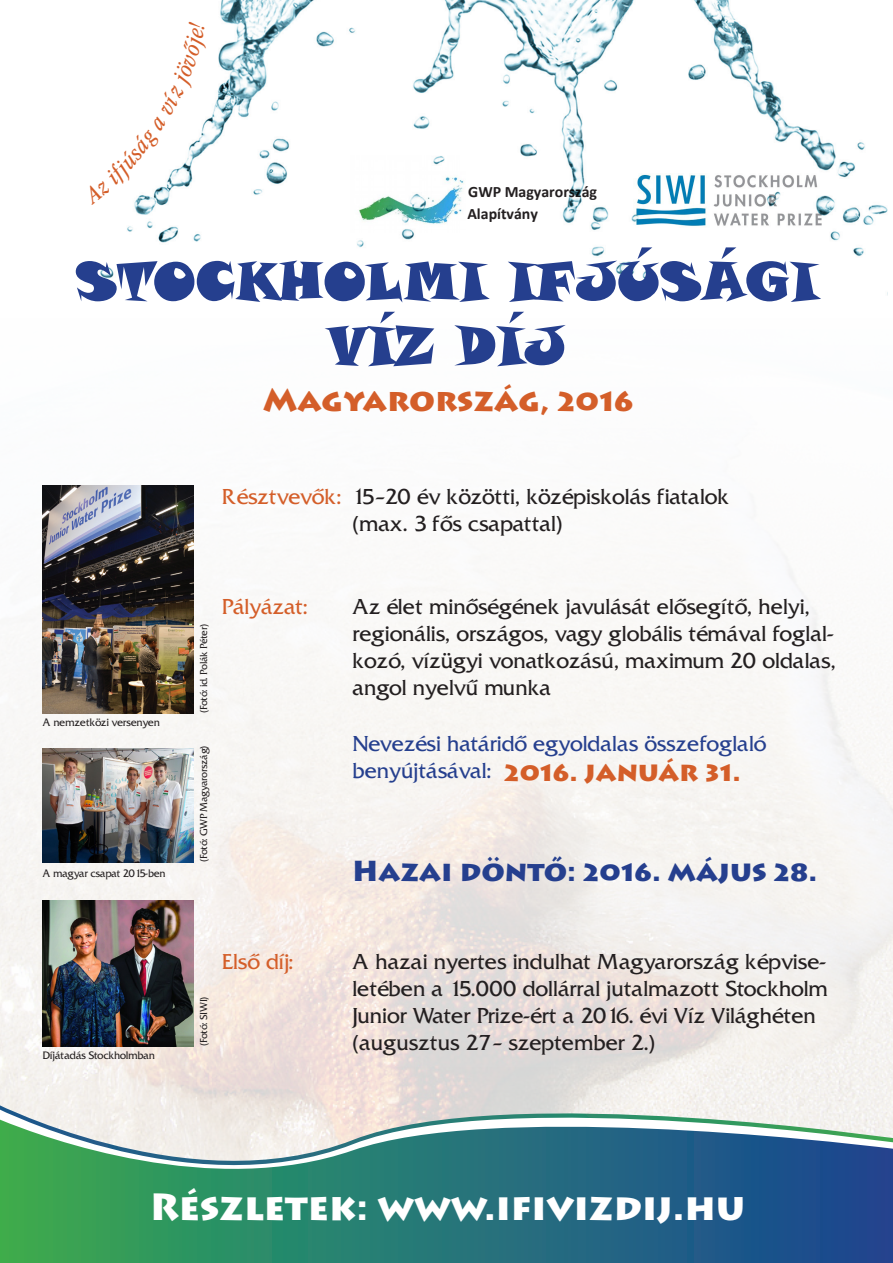
<style>
.page{position:relative;width:893px;height:1263px;background:#fff}
.page>*{position:absolute;margin:0;border:0;box-sizing:border-box;transform-origin:0 0}
.t1{font:53.55px/64.3px "Snap ITC";color:#253f8e;text-align:center;scale:.95 1}
.t2{font:900 37.5px "Lithos Pro";color:#fff}
.t3{font:900 31.5px "Lithos Pro";color:#d45e29}
.t4{font:900 28.5px "Lithos Pro";color:#253f8e}
.t5{font:22.5px/27px "Friz Quadrata PFL";color:#231f20}
.t6{font:22.5px/27px "Friz Quadrata PFL";color:#253f8e}
.t7{font:22.5px "Friz Quadrata PFL";color:#d45e29}
.t8{font:700 15.9px/22.2px "Calibri";color:#231f20}
.t9{font:11.25px "Friz Quadrata PFL";letter-spacing:-.01em;color:#231f20}
.t10{font:11.25px "Friz Quadrata PFL";letter-spacing:-.01em;color:#231f20;scale:.95 1}
.t11{font:10.5px "Friz Quadrata PFL";letter-spacing:-.01em;color:#231f20}
.s1{color:#d45e29}
.s2{font-family:"Lithos Pro";font-weight:900;font-size:27px;color:#d45e29}
</style>
<div class="page">
<img style="left:0;top:485px;width:893px;height:599px">
<img style="left:100px;top:0;width:788px;height:295px">
<svg style="left:0;top:1084px;width:893px;height:19px"></svg>
<svg style="left:0;top:1103px;width:893px;height:160px;background:#54908f"></svg>
<img style="left:43px;top:486px;width:151px;height:227px">
<img style="left:43px;top:749px;width:151px;height:113px">
<img style="left:43px;top:900px;width:151px;height:146px">
<img style="left:634px;top:174px;width:192px;height:53px">
<img style="left:351px;top:155px;width:115px;height:77px">
<svg style="left:100px;top:22px;width:108px;height:183px"></svg>
<p class="t8" style="left:467px;top:180px;width:131px">GWP Magyarország<br>Alapítvány</p>
<p class="t1" style="left:75px;top:248px;width:783px">STOCKHOLMI IFJÚSÁGI<br>VÍZ DÍJ</p>
<p class="t3" style="left:263px;top:380px;width:372px">Magyarország, 2016</p>
<p class="t9" style="left:43px;top:716px;width:119px">A nemzetközi versenyen</p>
<p class="t10" style="left:43px;top:867px;width:131px">A magyar csapat 2015-ben</p>
<p class="t9" style="left:43px;top:1049px;width:114px">Díjátadás Stockholmban</p>
<p class="t5" style="left:352px;top:484px;width:379px;text-indent:-130px"><span class="s1">Résztvevők:</span> 15–20 év közötti, középiskolás fiatalok (max. 3 fős csapattal)</p>
<p class="t11" style="left:198px;top:713px;width:91px;rotate:-90deg">(Fotó: id. Polák Péter)</p>
<p class="t11" style="left:198px;top:862px;width:118px;rotate:-90deg">(Fotó: GWP Magyarország)</p>
<p class="t7" style="left:222px;top:594px;width:87px">Pályázat:</p>
<p class="t5" style="left:352px;top:593px;width:485px">Az élet minőségének javulását elősegítő, helyi, regionális, országos, vagy globális témával foglal&shy;kozó, vízügyi vonatkozású, maximum 20 oldalas, angol nyelvű munka</p>
<p class="t6" style="left:352px;top:730px;width:415px">Nevezési határidő egyoldalas összefoglaló benyújtásával: <span class="s2">2016. január 31.</span></p>
<p class="t4" style="left:352px;top:853px;width:467px">Hazai döntő: 2016. május 28.</p>
<p class="t11" style="left:198px;top:1046px;width:51px;rotate:-90deg">(Fotó: SIWI)</p>
<p class="t7" style="left:222px;top:949px;width:73px">Első díj:</p>
<p class="t5" style="left:352px;top:948px;width:477px">A hazai nyertes indulhat Magyarország képvise&shy;letében a 15.000 dollárral jutalmazott Stockholm Junior Water Prize-ért a 2016. évi Víz Világhéten (augusztus 27– szeptember 2.)</p>
<p class="t2" style="left:150px;top:1183px;width:597px">Részletek: www.ifivizdij.hu</p>
</div>
